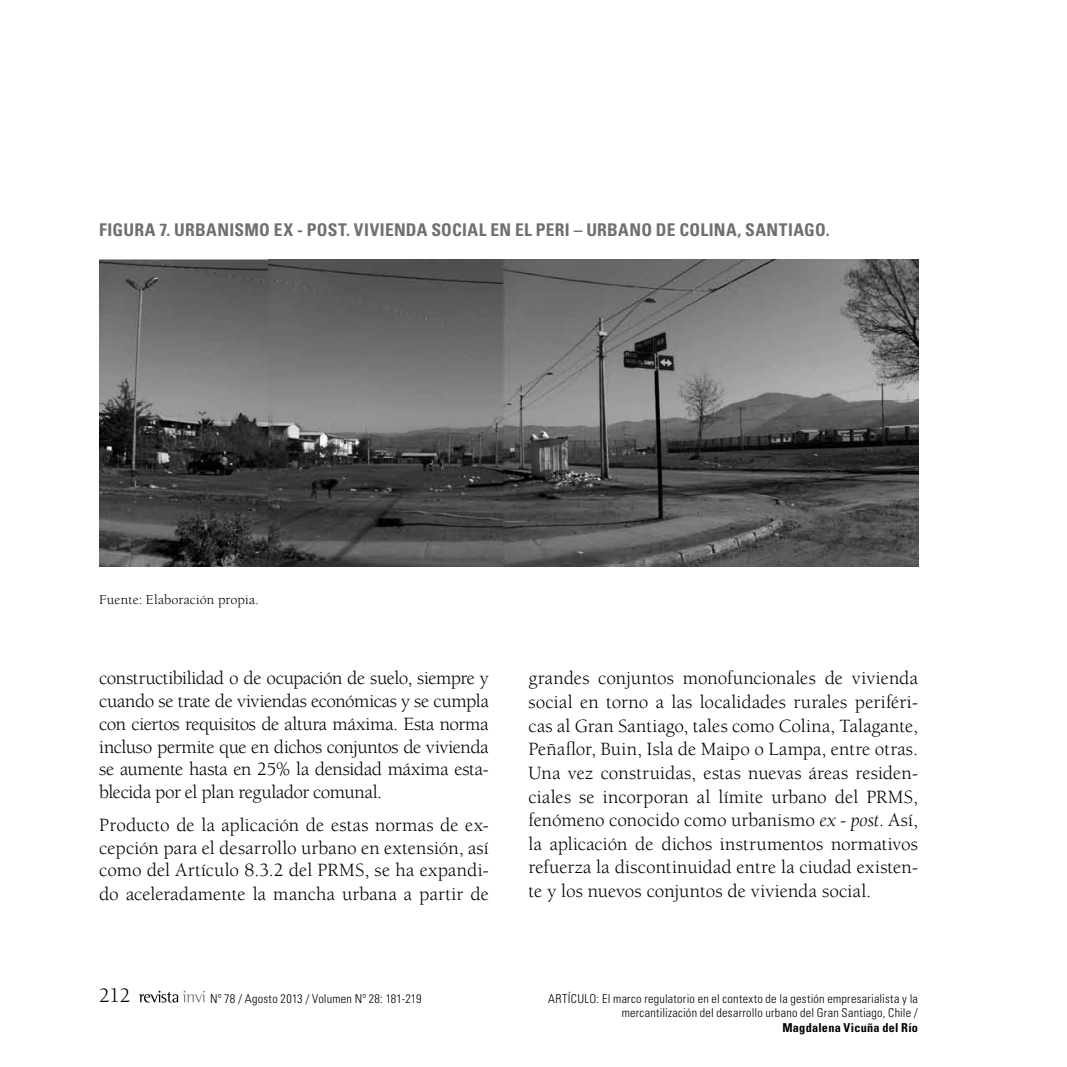
<style>
.page{position:relative;width:1067px;height:1067px;background:#fff}
.page>*{position:absolute;margin:0;border:0;box-sizing:border-box;transform-origin:0 0}
.t1{font:21px "Berkeley Std";color:#000}
.t2{font:19.25px/23.6px "Berkeley Std";color:#000;text-align:justify}
.t3{font:700 condensed 17.5px "Univers LT Std";letter-spacing:.015em;color:#706f6f}
.t4{font:14px "Berkeley Std";letter-spacing:.01em;color:#000}
.t5{font:300 condensed 12.25px/14.7px "Univers LT Std";letter-spacing:.02em;color:#000;text-align:right}
.t6{font:700 condensed 12.25px "Univers LT Std";letter-spacing:.02em;color:#000}
.s1{font-style:italic}
.s2{font-style:inherit}
</style>
<div class="page">
<svg style="left:139px;top:990px;width:66px;height:12px"></svg>
<img style="left:99px;top:259px;width:819px;height:308px">
<p class="t3" style="left:99px;top:219px;width:732px">FIGURA 7. URBANISMO EX - POST. VIVIENDA SOCIAL EN EL PERI – URBANO DE COLINA, SANTIAGO.</p>
<p class="t4" style="left:99px;top:591px;width:161px">Fuente: Elaboración propia.</p>
<p class="t2" style="left:99px;top:667px;width:391px;line-height:22.8px">constructibilidad o de ocupación de suelo, siempre y cuando se trate de viviendas económicas y se cumpla con ciertos requisitos de altura máxima. Esta norma incluso permite que en dichos conjuntos de vivienda se aumente hasta en 25% la densidad máxima esta&shy;blecida por el plan regulador comunal.</p>
<p class="t2" style="left:99px;top:813px;width:391px;line-height:22.9px">Producto de la aplicación de estas normas de ex&shy;cepción para el desarrollo urbano en extensión, así como del Artículo 8.3.2 del PRMS, se ha expandi&shy;do aceleradamente la mancha urbana a partir de</p>
<p class="t2" style="left:528px;top:667px;width:391px">grandes conjuntos monofuncionales de vivienda social en torno a las localidades rurales periféri&shy;cas al Gran Santiago, tales como Colina, Talagante, Peñaflor, Buin, Isla de Maipo o Lampa, entre otras.<br>Una vez construidas, estas nuevas áreas residen&shy;ciales se incorporan al límite urbano del PRMS, fenómeno conocido como urbanismo <span class="s1">ex - post</span>. Así, la aplicación de dichos instrumentos normativos refuerza la discontinuidad entre la ciudad existen&shy;te y los nuevos conjuntos de vivienda social.</p>
<p class="t1" style="left:99px;top:983px;width:33px">212</p>
<p class="t5" style="left:210px;top:990px;width:213px">Nº 78 / Agosto 2013 / Volumen Nº 28: 181-219</p>
<p class="t5" style="left:548px;top:990px;width:371px"><span class="s2">ARTÍCULO:</span> El marco regulatorio en el contexto de la gestión empresarialista y la mercantilización del desarrollo urbano del Gran Santiago, Chile /</p>
<p class="t6" style="left:782px;top:1020px;width:137px">MAGDALENA VICUÑA DEL RÍO</p>
</div>
